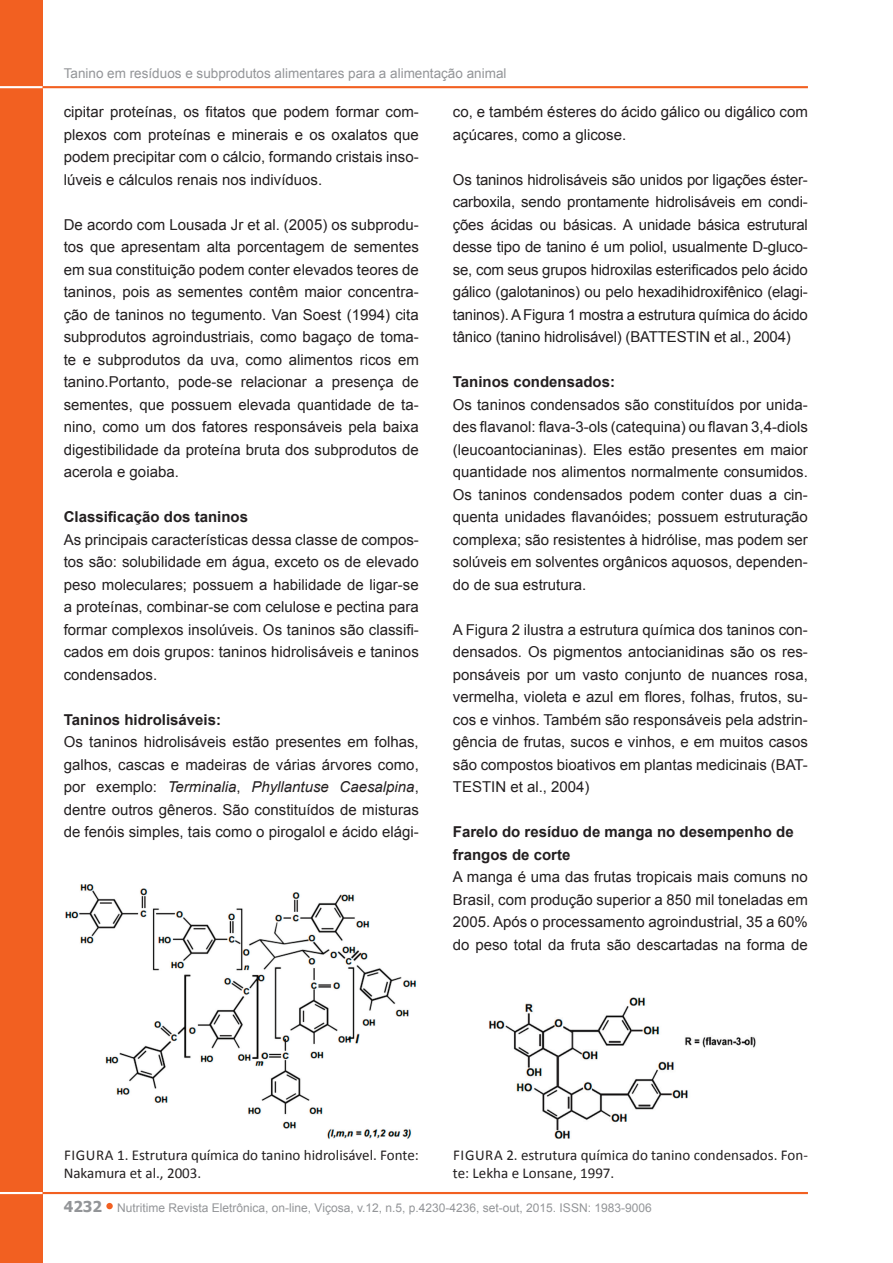
<style>
.page{position:relative;width:893px;height:1263px;background:#fff}
.page>*{position:absolute;margin:0;border:0;box-sizing:border-box;transform-origin:0 0}
.Corpo{font:15px/22.5px "Arial";color:#231f20;text-align:justify}
.tabelas{font:15px/18px "Calibri";color:#231f20}
.Títulos{font:700 15px/22.5px "Arial";color:#231f20}
.t1{font:13.5px "Arial";color:#939598}
.t2{font:12px "Arial";color:#939598}
.s1{font-style:italic}
.s2{font-family:"Tahoma";font-weight:700;font-size:15px}
</style>
<div class="page">
<div style="left:106px;top:1203px;width:7px;height:6px;background:#f26021;border-radius:50%"></div>
<div style="left:0;top:0;width:43px;height:1263px;background:#f26021"></div>
<hr style="left:0;top:1192px;width:56px;height:2px;background:#fff">
<hr style="left:43px;top:1192px;width:765px;height:2px;background:#f26021">
<hr style="left:0;top:86px;width:56px;height:2px;background:#fff">
<hr style="left:43px;top:86px;width:765px;height:2px;background:#f26021">
<img style="left:65px;top:884px;width:351px;height:255px">
<img style="left:489px;top:997px;width:267px;height:142px">
<p class="t1" style="left:64px;top:64px;width:444px">Tanino em resíduos e subprodutos alimentares para a alimentação animal</p>
<p class="Corpo" style="left:64px;top:101px;width:357px">cipitar proteínas, os fitatos que podem formar com&shy;plexos com proteínas e minerais e os oxalatos que podem precipitar com o cálcio, formando cristais inso&shy;lúveis e cálculos renais nos indivíduos.</p>
<p class="Corpo" style="left:64px;top:213px;width:357px">De acordo com Lousada Jr et al. (2005) os subprodu&shy;tos que apresentam alta porcentagem de sementes em sua constituição podem conter elevados teores de taninos, pois as sementes contêm maior concentra&shy;ção de taninos no tegumento. Van Soest (1994) cita subprodutos agroindustriais, como bagaço de toma&shy;te e subprodutos da uva, como alimentos ricos em tanino.Portanto, pode-se relacionar a presença de sementes, que possuem elevada quantidade de ta&shy;nino, como um dos fatores responsáveis pela baixa digestibilidade da proteína bruta dos subprodutos de acerola e goiaba.</p>
<p class="Títulos" style="left:64px;top:506px;width:186px">Classificação dos taninos</p>
<p class="Corpo" style="left:64px;top:528px;width:357px">As principais características dessa classe de compos&shy;tos são: solubilidade em água, exceto os de elevado peso moleculares; possuem a habilidade de ligar-se a proteínas, combinar-se com celulose e pectina para formar complexos insolúveis. Os taninos são classifi&shy;cados em dois grupos: taninos hidrolisáveis e taninos condensados.</p>
<p class="Títulos" style="left:64px;top:709px;width:159px">Taninos hidrolisáveis:</p>
<p class="Corpo" style="left:64px;top:731px;width:357px">Os taninos hidrolisáveis estão presentes em folhas, galhos, cascas e madeiras de várias árvores como, por exemplo: <span class="s1">Terminalia</span>, <span class="s1">Phyllantuse Caesalpina</span>, dentre outros gêneros. São constituídos de misturas de fenóis simples, tais como o pirogalol e ácido elági-</p>
<p class="Corpo" style="left:453px;top:101px;width:357px">co, e também ésteres do ácido gálico ou digálico com açúcares, como a glicose.</p>
<p class="Corpo" style="left:453px;top:168px;width:357px">Os taninos hidrolisáveis são unidos por ligações éster&shy;carboxila, sendo prontamente hidrolisáveis em condi&shy;ções ácidas ou básicas. A unidade básica estrutural desse tipo de tanino é um poliol, usualmente D-gluco&shy;se, com seus grupos hidroxilas esterificados pelo ácido gálico (galotaninos) ou pelo hexadihidroxifênico (elagi&shy;taninos). A Figura 1 mostra a estrutura química do ácido tânico (tanino hidrolisável) (BATTESTIN et al., 2004)</p>
<p class="Títulos" style="left:453px;top:371px;width:164px">Taninos condensados:</p>
<p class="Corpo" style="left:453px;top:393px;width:357px">Os taninos condensados são constituídos por unida&shy;des flavanol: flava-3-ols (catequina) ou flavan 3,4-diols (leucoantocianinas). Eles estão presentes em maior quantidade nos alimentos normalmente consumidos.<br>Os taninos condensados podem conter duas a cin&shy;quenta unidades flavanóides; possuem estruturação complexa; são resistentes à hidrólise, mas podem ser solúveis em solventes orgânicos aquosos, dependen&shy;do de sua estrutura.</p>
<p class="Corpo" style="left:453px;top:618px;width:357px">A Figura 2 ilustra a estrutura química dos taninos con&shy;densados. Os pigmentos antocianidinas são os res&shy;ponsáveis por um vasto conjunto de nuances rosa, vermelha, violeta e azul em flores, folhas, frutos, su&shy;cos e vinhos. Também são responsáveis pela adstrin&shy;gência de frutas, sucos e vinhos, e em muitos casos são compostos bioativos em plantas medicinais (BAT-TESTIN et al., 2004)</p>
<p class="Títulos" style="left:453px;top:821px;width:342px">Farelo do resíduo de manga no desempenho de frangos de corte</p>
<p class="Corpo" style="left:453px;top:866px;width:357px">A manga é uma das frutas tropicais mais comuns no Brasil, com produção superior a 850 mil toneladas em 2005. Após o processamento agroindustrial, 35 a 60% do peso total da fruta são descartadas na forma de</p>
<p class="tabelas" style="left:64px;top:1146px;width:357px">FIGURA 1. Estrutura química do tanino hidrolisável. Fonte:<br>Nakamura et al., 2003.</p>
<p class="tabelas" style="left:453px;top:1146px;width:357px">FIGURA 2. estrutura química do tanino condensados. Fon&shy;te: Lekha e Lonsane, 1997.</p>
<p class="t2" style="left:64px;top:1199px;width:589px"><span class="s2">4232</span> Nutritime Revista Eletrônica, on-line, Viçosa, v.12, n.5, p.4230-4236, set-out, 2015. ISSN: 1983-9006</p>
</div>
